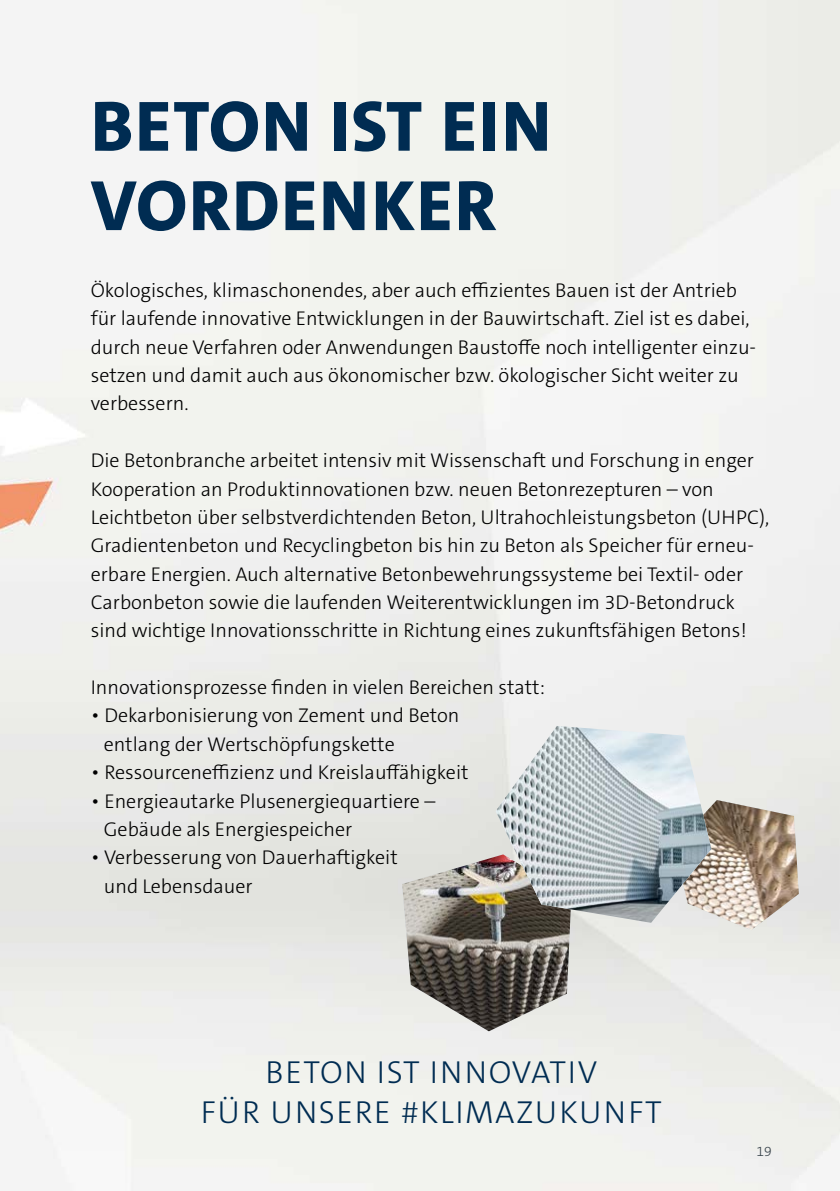
<style>
.page{position:relative;width:840px;height:1191px;background:#fff}
.page>*{position:absolute;margin:0;border:0;box-sizing:border-box;transform-origin:0 0}
.t1{font:800 72px "The Sans C5";letter-spacing:.02em;color:#002c52}
.t2{font:300 32px "The Sans C5";letter-spacing:.05em;color:#002c52}
._002_Copy{font:300 20px/28.4px "The Sans C5";color:#000}
.t3{font:300 14px "The Sans C5";color:#39444c}
.s1{font-size:22px}
</style>
<div class="page">
<img style="left:0;top:0;width:839px;height:1191px">
<img style="left:402px;top:854px;width:169px;height:177px">
<img style="left:673px;top:800px;width:125px;height:130px">
<img style="left:495px;top:726px;width:216px;height:197px">
<p class="t1" style="left:91px;top:80px;width:461px">BETON IST EIN</p>
<p class="t1" style="left:91px;top:159px;width:407px">VORDENKER</p>
<p class="_002_Copy" style="left:91px;top:276px;width:666px">Ökologisches, klimaschonendes, aber auch effizientes Bauen ist der Antrieb für laufende innovative Entwicklungen in der Bauwirtschaft. Ziel ist es dabei, durch neue Verfahren oder Anwendungen Baustoffe noch intelligenter einzu&shy;setzen und damit auch aus ökonomischer bzw. ökologischer Sicht weiter zu verbessern.</p>
<p class="_002_Copy" style="left:91px;top:446px;width:679px">Die Betonbranche arbeitet intensiv mit Wissenschaft und Forschung in enger Kooperation an Produktinnovationen bzw. neuen Betonrezepturen – von Leichtbeton über selbstverdichtenden Beton, Ultrahochleistungsbeton (UHPC), Gradientenbeton und Recyclingbeton bis hin zu Beton als Speicher für erneu&shy;erbare Energien. Auch alternative Betonbewehrungssysteme bei Textil- oder Carbonbeton sowie die laufenden Weiterentwicklungen im 3D-Betondruck sind wichtige Innovationsschritte in Richtung eines zukunftsfähigen Betons!</p>
<p class="_002_Copy" style="left:91px;top:673px;width:455px">Innovationsprozesse finden in vielen Bereichen statt:</p>
<p class="_002_Copy" style="left:91px;top:701px;width:370px"><span class="s1">•</span> Dekarbonisierung von Zement und Beton</p>
<p class="_002_Copy" style="left:104px;top:730px;width:292px">entlang der Wertschöpfungskette</p>
<p class="_002_Copy" style="left:91px;top:758px;width:379px"><span class="s1">•</span> Ressourceneffizienz und Kreislauffähigkeit</p>
<p class="_002_Copy" style="left:91px;top:786px;width:346px"><span class="s1">•</span> Energieautarke Plusenergiequartiere –</p>
<p class="_002_Copy" style="left:104px;top:815px;width:249px">Gebäude als Energiespeicher</p>
<p class="_002_Copy" style="left:91px;top:843px;width:308px"><span class="s1">•</span> Verbesserung von Dauerhaftigkeit</p>
<p class="_002_Copy" style="left:104px;top:871px;width:150px">und Lebensdauer</p>
<p class="t2" style="left:265px;top:1051px;width:333px">BETON IST INNOVATIV</p>
<p class="t2" style="left:201px;top:1091px;width:462px">FÜR UNSERE #KLIMAZUKUNFT</p>
<p class="t3" style="left:756px;top:1142px;width:17px">19</p>
</div>
